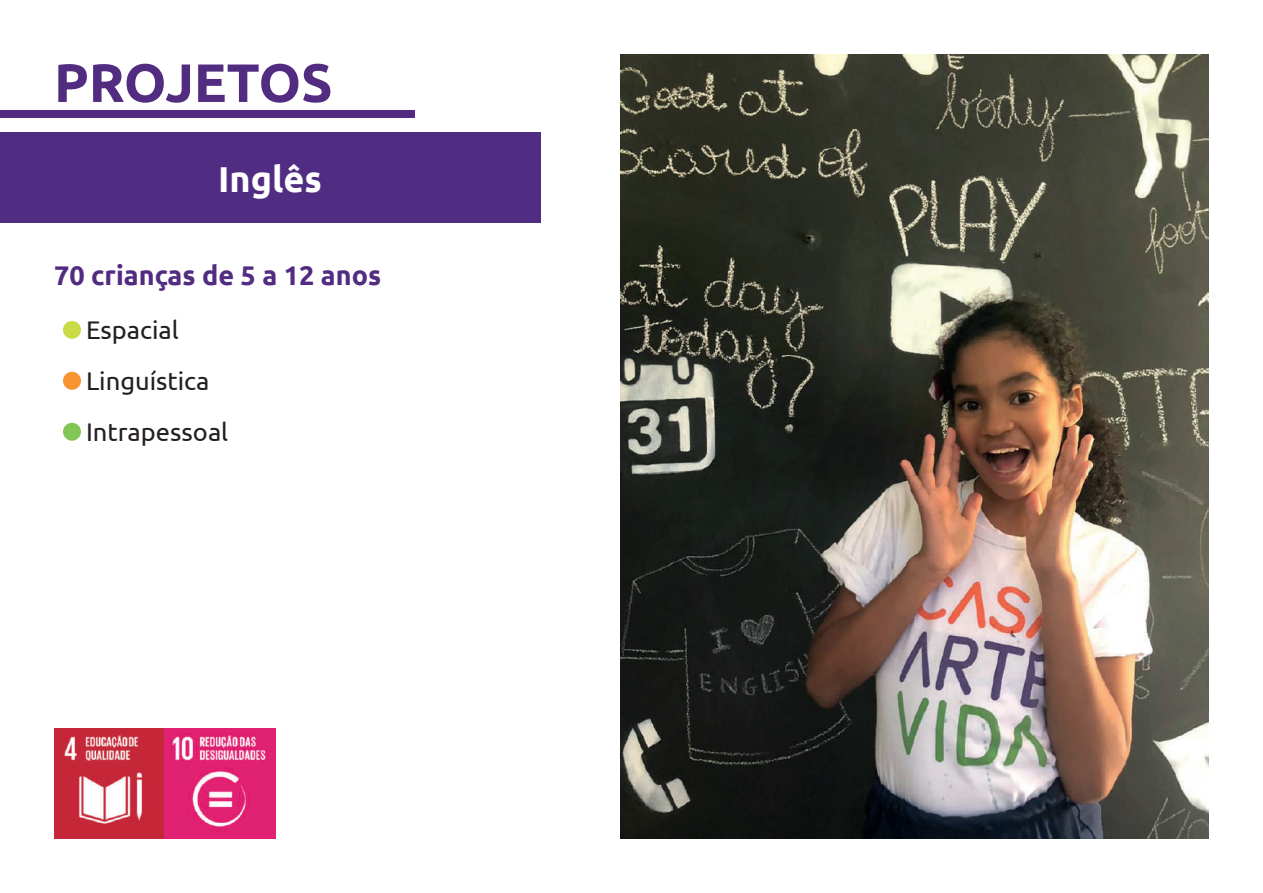
<style>
.page{position:relative;width:1263px;height:893px;background:#fff}
.page>*{position:absolute;margin:0;border:0;box-sizing:border-box;transform-origin:0 0}
.t1{font:700 54px "Ubuntu";color:#512c81}
.t2{font:700 36px "Ubuntu";color:#fff}
.t3{font:700 27px "Ubuntu";color:#512c81}
.t4{font:25.5px/51px "Ubuntu";color:#231f20}
</style>
<div class="page">
<img style="left:620px;top:54px;width:589px;height:785px">
<div style="left:0;top:133px;width:540px;height:90px;background:#502d82"></div>
<div style="left:0;top:110px;width:414px;height:8px;background:#512c81"></div>
<div style="left:63px;top:321px;width:18px;height:18px;background:#c9db46;border-radius:50%"></div>
<div style="left:63px;top:372px;width:18px;height:18px;background:#f79330;border-radius:50%"></div>
<div style="left:63px;top:423px;width:18px;height:18px;background:#81c555;border-radius:50%"></div>
<img style="left:54px;top:728px;width:221px;height:111px">
<h1 class="t1" style="left:54px;top:50px;width:280px">PROJETOS</h1>
<h2 class="t2" style="left:218px;top:157px;width:105px">Inglês</h2>
<p class="t3" style="left:54px;top:259px;width:329px">70 crianças de 5 a 12 anos</p>
<p class="t4" style="left:86px;top:303px;width:144px">Espacial<br>Linguística<br>Intrapessoal</p>
</div>
